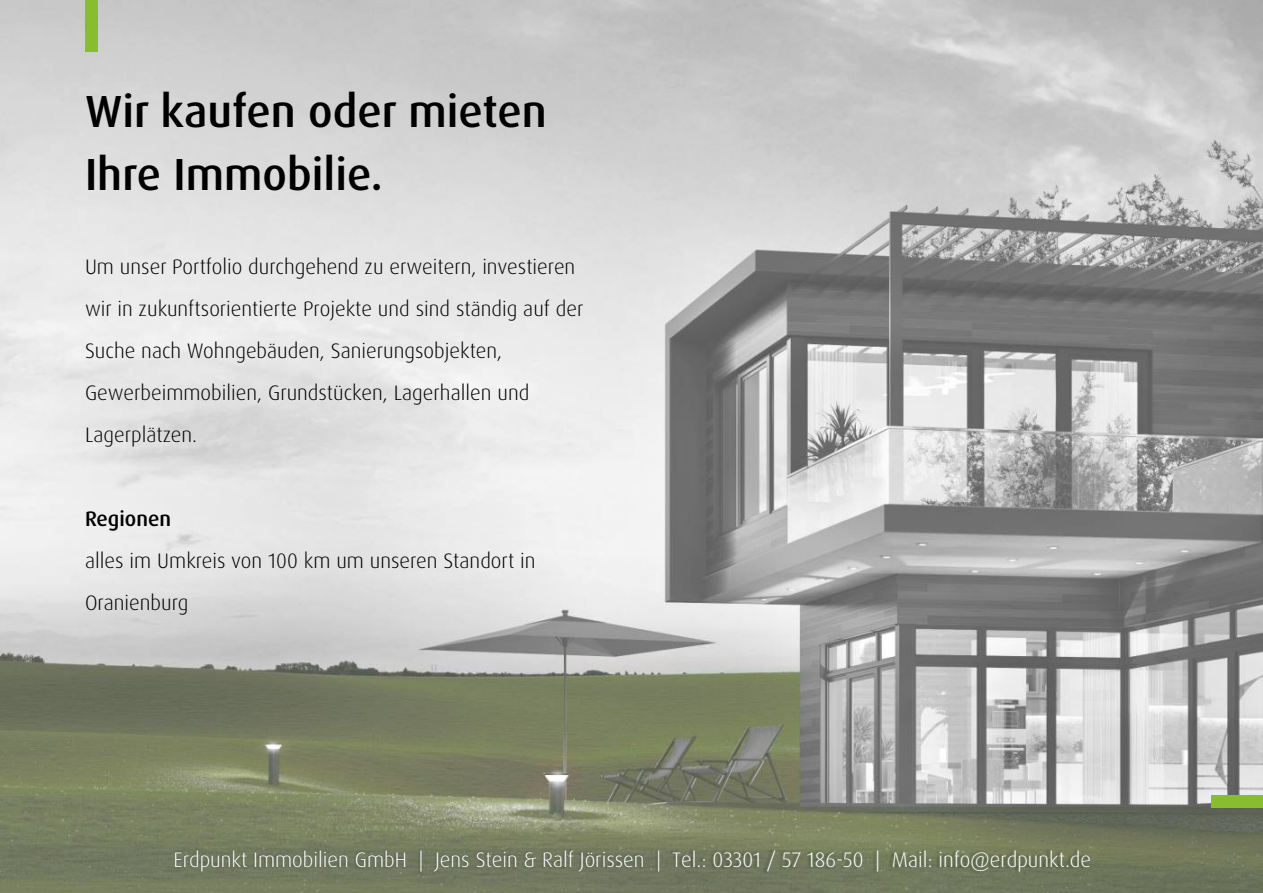
<style>
.page{position:relative;width:1263px;height:893px;background:#fff}
.page>*{position:absolute;margin:0;border:0;box-sizing:border-box;transform-origin:0 0}
.t1{font:500 45px/63px "Dax Pro";color:#000}
.t2{font:300 21px/42px "Dax Pro";color:#000}
.t3{font:300 21px "Dax Pro";color:#fff}
.t4{font:500 21px "Dax Pro";color:#000}
</style>
<div class="page">
<img style="left:0;top:0;width:1263px;height:893px">
<div style="left:85px;top:0;width:13px;height:51px;background:#88bd2f"></div>
<div style="left:1212px;top:795px;width:51px;height:13px;background:#88bd2f"></div>
<img style="left:172px;top:847px;width:919px;height:28px">
<h1 class="t1" style="left:85px;top:83px;width:463px">Wir kaufen oder mieten<br>Ihre Immobilie.</h1>
<p class="t2" style="left:85px;top:247px;width:500px">Um unser Portfolio durchgehend zu erweitern, investieren wir in zukunftsorientierte Projekte und sind ständig auf der Suche nach Wohngebäuden, Sanierungsobjekten, Gewerbeimmobilien, Grundstücken, Lagerhallen und Lagerplätzen.</p>
<p class="t4" style="left:85px;top:510px;width:88px">Regionen</p>
<p class="t2" style="left:85px;top:541px;width:452px">alles im Umkreis von 100 km um unseren Standort in<br>Oranienburg</p>
<p class="t3" style="left:174px;top:851px;width:919px">Erdpunkt Immobilien GmbH | Jens Stein &amp; Ralf Jörissen | Tel.: 03301 / 57 186-50 | Mail: info@erdpunkt.de</p>
</div>
